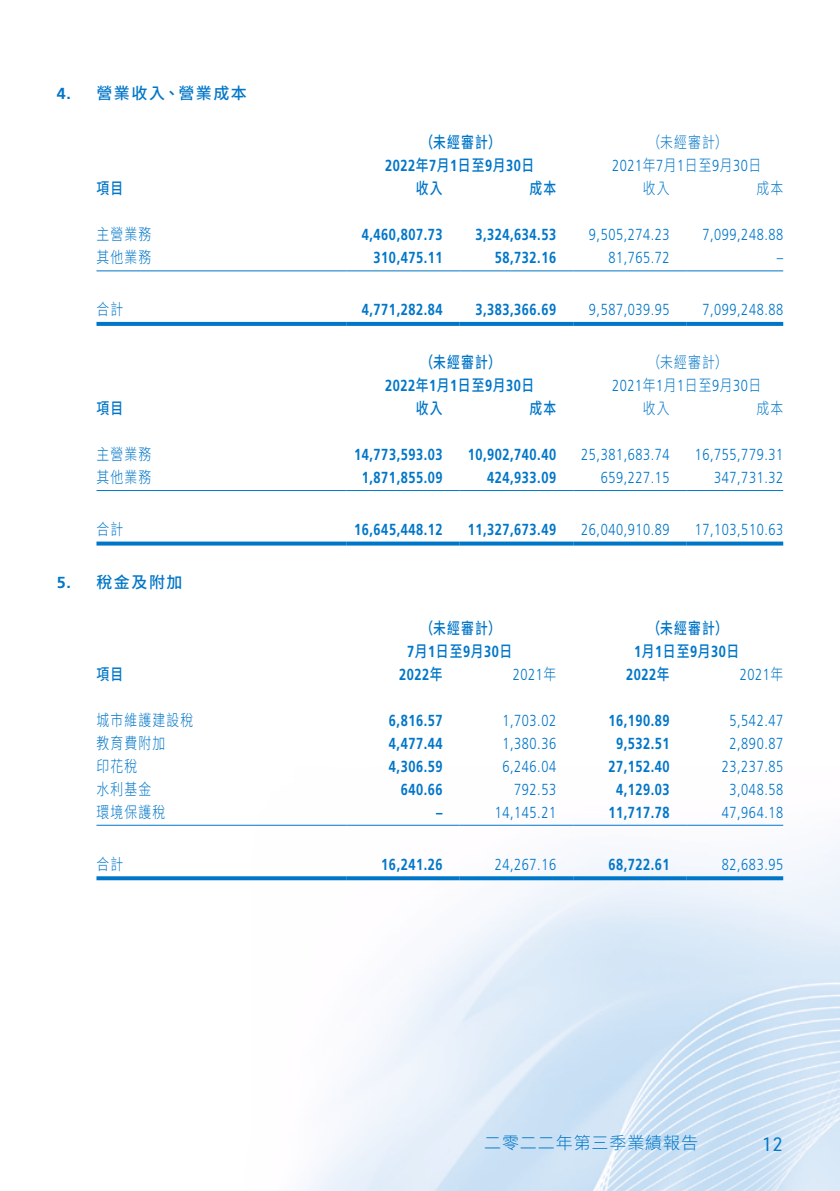
<style>
.page{position:relative;width:840px;height:1191px;background:#fff}
.page>*{position:absolute;margin:0;border:0;box-sizing:border-box;transform-origin:0 0}
.t1{font:19px "URWDIN";color:#0076c8}
.t2{font:300 17px "Source Han Sans TC";letter-spacing:.05em;color:#0076c8}
.Notes{font:700 16px "Frutiger LT Std";letter-spacing:.045em;color:#0076c8;scale:.8 1}
.Notes-2{font:300 16px "Frutiger LT Std";letter-spacing:.045em;color:#0076c8;scale:.8 1}
.Notes-3{font:300 16px "Source Han Sans TC";letter-spacing:.095em;color:#0076c8;scale:.8 1}
.Notes-4{font:500 16px "Source Han Sans TC";letter-spacing:.095em;color:#0076c8;scale:.8 1}
.Notes_HD1{font:500 16px "Source Han Sans TC";letter-spacing:.095em;color:#0076c8}
.Notes_HD1-2{font:700 16px "Frutiger LT Std";color:#0076c8}
.s1{font-family:"Source Han Sans TC";font-weight:500}
.s2{font-family:"Source Han Sans TC"}
.s3{font-family:"Frutiger LT Std";font-weight:700}
</style>
<div class="page">
<img style="left:96px;top:270px;width:743px;height:921px">
<hr style="left:96px;top:270px;width:250px;height:1px;background:#0076c8">
<hr style="left:346px;top:270px;width:113px;height:1px;background:#0076c8">
<hr style="left:459px;top:270px;width:114px;height:1px;background:#0076c8">
<hr style="left:573px;top:270px;width:113px;height:1px;background:#0076c8">
<hr style="left:686px;top:270px;width:96px;height:1px;background:#0076c8">
<svg style="left:96px;top:322px;width:250px;height:4px"></svg>
<svg style="left:346px;top:322px;width:113px;height:4px"></svg>
<svg style="left:459px;top:322px;width:114px;height:4px"></svg>
<svg style="left:573px;top:322px;width:113px;height:4px"></svg>
<svg style="left:686px;top:322px;width:96px;height:4px"></svg>
<hr style="left:96px;top:490px;width:250px;height:1px;background:#0076c8">
<hr style="left:346px;top:490px;width:113px;height:1px;background:#0076c8">
<hr style="left:459px;top:490px;width:114px;height:1px;background:#0076c8">
<hr style="left:573px;top:490px;width:113px;height:1px;background:#0076c8">
<hr style="left:686px;top:490px;width:96px;height:1px;background:#0076c8">
<svg style="left:96px;top:541px;width:250px;height:4px"></svg>
<svg style="left:346px;top:541px;width:113px;height:4px"></svg>
<svg style="left:459px;top:541px;width:114px;height:4px"></svg>
<svg style="left:573px;top:541px;width:113px;height:4px"></svg>
<svg style="left:686px;top:541px;width:96px;height:4px"></svg>
<hr style="left:96px;top:824px;width:250px;height:1px;background:#0076c8">
<hr style="left:346px;top:824px;width:113px;height:1px;background:#0076c8">
<hr style="left:459px;top:824px;width:114px;height:1px;background:#0076c8">
<hr style="left:573px;top:824px;width:113px;height:1px;background:#0076c8">
<hr style="left:686px;top:824px;width:96px;height:1px;background:#0076c8">
<svg style="left:96px;top:876px;width:250px;height:4px"></svg>
<svg style="left:346px;top:876px;width:113px;height:4px"></svg>
<svg style="left:459px;top:876px;width:114px;height:4px"></svg>
<svg style="left:573px;top:876px;width:113px;height:4px"></svg>
<svg style="left:686px;top:876px;width:96px;height:4px"></svg>
<p class="Notes_HD1-2" style="left:57px;top:84px;width:16px">4.</p>
<p class="Notes_HD1" style="left:96px;top:84px;width:152px">營業收入、營業成本</p>
<p class="Notes-4" style="left:96px;top:179px;width:35px">項目</p>
<p class="Notes-3" style="left:96px;top:225px;width:70px">主營業務</p>
<p class="Notes-3" style="left:96px;top:248px;width:70px">其他業務</p>
<p class="Notes-3" style="left:96px;top:300px;width:35px">合計</p>
<p class="Notes_HD1-2" style="left:57px;top:573px;width:16px">5.</p>
<p class="Notes-4" style="left:96px;top:399px;width:35px">項目</p>
<p class="Notes-3" style="left:96px;top:445px;width:70px">主營業務</p>
<p class="Notes-3" style="left:96px;top:468px;width:70px">其他業務</p>
<p class="Notes-3" style="left:96px;top:520px;width:35px">合計</p>
<p class="Notes_HD1" style="left:96px;top:573px;width:87px">稅金及附加</p>
<p class="Notes-4" style="left:96px;top:665px;width:35px">項目</p>
<p class="Notes-3" style="left:96px;top:711px;width:122px">城市維護建設稅</p>
<p class="Notes-3" style="left:96px;top:734px;width:87px">教育費附加</p>
<p class="Notes-3" style="left:96px;top:757px;width:52px">印花稅</p>
<p class="Notes-3" style="left:96px;top:780px;width:70px">水利基金</p>
<p class="Notes-3" style="left:96px;top:803px;width:87px">環境保護稅</p>
<p class="Notes-3" style="left:96px;top:855px;width:35px">合計</p>
<p class="Notes-4" style="left:420px;top:133px;width:102px">（未經審計）</p>
<p class="Notes-3" style="left:647px;top:133px;width:102px">（未經審計(</p>
<p class="Notes" style="left:385px;top:156px;width:188px">2022<span class="s1">年 月</span>7 1<span class="s1">日至 月</span>9 30<span class="s1">日</span></p>
<p class="Notes-2" style="left:611px;top:157px;width:188px">2021<span class="s2">年 月</span>7 1<span class="s2">日至 月</span>9 30<span class="s2">日</span></p>
<p class="Notes-4" style="left:415px;top:179px;width:35px">收入</p>
<p class="Notes-4" style="left:529px;top:179px;width:35px">成本</p>
<p class="Notes-3" style="left:642px;top:179px;width:35px">收入</p>
<p class="Notes-3" style="left:756px;top:179px;width:35px">成本</p>
<p class="Notes" style="left:361px;top:225px;width:102px">4,460,807.73</p>
<p class="Notes" style="left:475px;top:225px;width:102px">3,324,634.53</p>
<p class="Notes-2" style="left:588px;top:226px;width:102px">9,505,274.23</p>
<p class="Notes-2" style="left:702px;top:226px;width:102px">7,099,248.88</p>
<p class="Notes" style="left:373px;top:248px;width:88px">310,475.11</p>
<p class="Notes" style="left:494px;top:248px;width:78px">58,732.16</p>
<p class="Notes-2" style="left:608px;top:249px;width:78px">81,765.72</p>
<p class="Notes-2" style="left:776px;top:249px;width:10px">–</p>
<p class="Notes" style="left:361px;top:300px;width:102px">4,771,282.84</p>
<p class="Notes" style="left:475px;top:300px;width:102px">3,383,366.69</p>
<p class="Notes-2" style="left:588px;top:301px;width:102px">9,587,039.95</p>
<p class="Notes-2" style="left:702px;top:301px;width:102px">7,099,248.88</p>
<p class="Notes-4" style="left:420px;top:353px;width:102px">（未經審計）</p>
<p class="Notes-3" style="left:647px;top:353px;width:102px">（未經審計(</p>
<p class="Notes" style="left:385px;top:376px;width:188px">2022<span class="s1">年 月</span>1 1<span class="s1">日至 月</span>9 30<span class="s1">日</span></p>
<p class="Notes-2" style="left:611px;top:376px;width:188px">2021<span class="s2">年 月</span>1 1<span class="s2">日至 月</span>9 30<span class="s2">日</span></p>
<p class="Notes-4" style="left:415px;top:399px;width:35px">收入</p>
<p class="Notes-4" style="left:529px;top:399px;width:35px">成本</p>
<p class="Notes-3" style="left:642px;top:399px;width:35px">收入</p>
<p class="Notes-3" style="left:756px;top:399px;width:35px">成本</p>
<p class="Notes" style="left:354px;top:445px;width:112px">14,773,593.03</p>
<p class="Notes" style="left:467px;top:445px;width:112px">10,902,740.40</p>
<p class="Notes-2" style="left:581px;top:445px;width:112px">25,381,683.74</p>
<p class="Notes-2" style="left:694px;top:445px;width:112px">16,755,779.31</p>
<p class="Notes" style="left:361px;top:468px;width:102px">1,871,855.09</p>
<p class="Notes" style="left:487px;top:468px;width:88px">424,933.09</p>
<p class="Notes-2" style="left:600px;top:468px;width:88px">659,227.15</p>
<p class="Notes-2" style="left:713px;top:468px;width:88px">347,731.32</p>
<p class="Notes" style="left:354px;top:520px;width:112px">16,645,448.12</p>
<p class="Notes" style="left:467px;top:520px;width:112px">11,327,673.49</p>
<p class="Notes-2" style="left:581px;top:520px;width:112px">26,040,910.89</p>
<p class="Notes-2" style="left:694px;top:520px;width:112px">17,103,510.63</p>
<p class="Notes-4" style="left:420px;top:619px;width:102px">（未經審計）</p>
<p class="Notes-4" style="left:647px;top:619px;width:102px">（未經審計(</p>
<p class="Notes-4" style="left:407px;top:642px;width:133px">月<span class="s3">7 1</span>日至 月<span class="s3">9 30</span>日</p>
<p class="Notes-4" style="left:633px;top:642px;width:133px">月<span class="s3">1 1</span>日至 月<span class="s3">9 30</span>日</p>
<p class="Notes" style="left:399px;top:665px;width:56px">2022<span class="s1">年</span></p>
<p class="Notes-2" style="left:512px;top:665px;width:56px">2021<span class="s2">年</span></p>
<p class="Notes" style="left:626px;top:665px;width:56px">2022<span class="s1">年</span></p>
<p class="Notes-2" style="left:739px;top:665px;width:56px">2021<span class="s2">年</span></p>
<p class="Notes" style="left:389px;top:711px;width:69px">6,816.57</p>
<p class="Notes-2" style="left:502px;top:711px;width:69px">1,703.02</p>
<p class="Notes" style="left:608px;top:711px;width:78px">16,190.89</p>
<p class="Notes-2" style="left:729px;top:711px;width:69px">5,542.47</p>
<p class="Notes" style="left:389px;top:734px;width:69px">4,477.44</p>
<p class="Notes-2" style="left:502px;top:734px;width:69px">1,380.36</p>
<p class="Notes" style="left:615px;top:734px;width:69px">9,532.51</p>
<p class="Notes-2" style="left:729px;top:734px;width:69px">2,890.87</p>
<p class="Notes" style="left:389px;top:757px;width:69px">4,306.59</p>
<p class="Notes-2" style="left:502px;top:757px;width:69px">6,246.04</p>
<p class="Notes" style="left:608px;top:757px;width:78px">27,152.40</p>
<p class="Notes-2" style="left:721px;top:757px;width:78px">23,237.85</p>
<p class="Notes" style="left:400px;top:780px;width:54px">640.66</p>
<p class="Notes-2" style="left:514px;top:780px;width:54px">792.53</p>
<p class="Notes" style="left:615px;top:780px;width:69px">4,129.03</p>
<p class="Notes-2" style="left:729px;top:780px;width:69px">3,048.58</p>
<p class="Notes" style="left:436px;top:803px;width:9px">–</p>
<p class="Notes-2" style="left:494px;top:803px;width:78px">14,145.21</p>
<p class="Notes" style="left:608px;top:803px;width:78px">11,717.78</p>
<p class="Notes-2" style="left:721px;top:803px;width:78px">47,964.18</p>
<p class="Notes" style="left:381px;top:855px;width:78px">16,241.26</p>
<p class="Notes-2" style="left:494px;top:855px;width:78px">24,267.16</p>
<p class="Notes" style="left:608px;top:855px;width:78px">68,722.61</p>
<p class="Notes-2" style="left:721px;top:855px;width:78px">82,683.95</p>
<p class="t2" style="left:484px;top:1133px;width:215px">二零二二年第三季業績報告</p>
<p class="t1" style="left:761px;top:1131px;width:22px">12</p>
</div>
